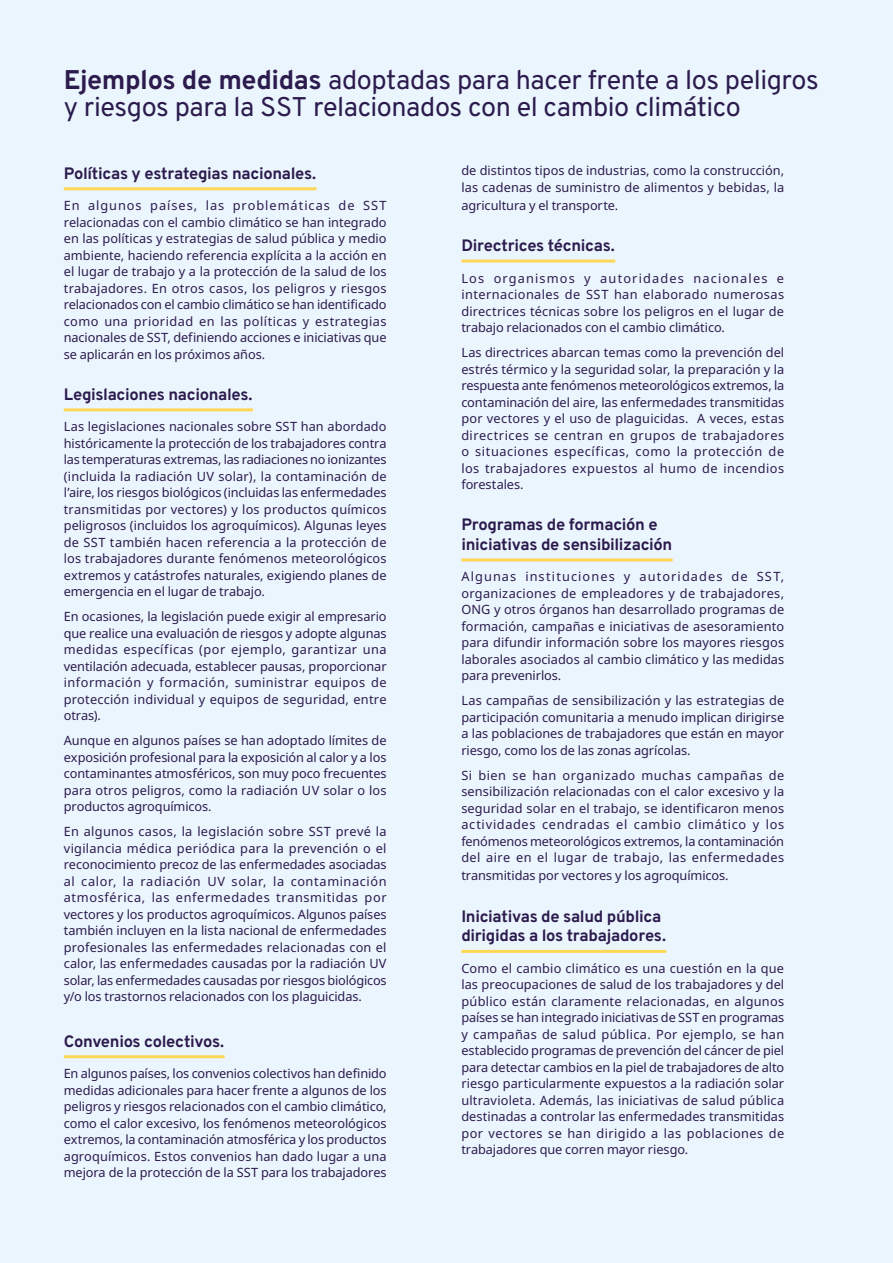
<style>
.page{position:relative;width:893px;height:1263px;background:#ebf5fd}
.page>*{position:absolute;margin:0;border:0;box-sizing:border-box;transform-origin:0 0}
.t1{font:27px/27px "Overpass";letter-spacing:-.015em;color:#2c1b4d}
.t2{font:700 16.5px/19.8px "Overpass";letter-spacing:-.02em;color:#2c1b4d}
.t3{font:12.75px/16.5px "Noto Sans";letter-spacing:-.005em;color:#2c1b4d;text-align:justify}
.s1{font-weight:700}
</style>
<div class="page">
<hr style="left:64px;top:187px;width:253px;height:3px;background:#ffd757">
<hr style="left:64px;top:408px;width:189px;height:3px;background:#ffd757">
<hr style="left:64px;top:1055px;width:161px;height:3px;background:#ffd757">
<hr style="left:461px;top:260px;width:154px;height:3px;background:#ffd757">
<hr style="left:461px;top:558px;width:212px;height:3px;background:#ffd757">
<hr style="left:461px;top:950px;width:205px;height:3px;background:#ffd757">
<h1 class="t1" style="left:64px;top:65px;width:756px"><span class="s1">Ejemplos de medidas</span> adoptadas para hacer frente a los peligros y riesgos para la SST relacionados con el cambio climático</h1>
<p class="t2" style="left:64px;top:163px;width:254px">Políticas y estrategias nacionales.</p>
<p class="t3" style="left:64px;top:198px;width:324px">En algunos países, las problemáticas de SST relacionadas con el cambio climático se han integrado en las políticas y estrategias de salud pública y medio ambiente, haciendo referencia explícita a la acción en el lugar de trabajo y a la protección de la salud de los trabajadores. En otros casos, los peligros y riesgos relacionados con el cambio climático se han identificado como una prioridad en las políticas y estrategias nacionales de SST, definiendo acciones e iniciativas que se aplicarán en los próximos años.</p>
<p class="t2" style="left:64px;top:384px;width:190px">Legislaciones nacionales.</p>
<p class="t3" style="left:64px;top:419px;width:324px">Las legislaciones nacionales sobre SST han abordado históricamente la protección de los trabajadores contra las temperaturas extremas, las radiaciones no ionizantes (incluida la radiación UV solar), la contaminación de l’aire, los riesgos biológicos (incluidas las enfermedades transmitidas por vectores) y los productos químicos peligrosos (incluidos los agroquímicos). Algunas leyes de SST también hacen referencia a la protección de los trabajadores durante fenómenos meteorológicos extremos y catástrofes naturales, exigiendo planes de emergencia en el lugar de trabajo.</p>
<p class="t3" style="left:64px;top:609px;width:324px">En ocasiones, la legislación puede exigir al empresario que realice una evaluación de riesgos y adopte algunas medidas específicas (por ejemplo, garantizar una ventilación adecuada, establecer pausas, proporcionar información y formación, suministrar equipos de protección individual y equipos de seguridad, entre otras).</p>
<p class="t3" style="left:64px;top:733px;width:324px">Aunque en algunos países se han adoptado límites de exposición profesional para la exposición al calor y a los contaminantes atmosféricos, son muy poco frecuentes para otros peligros, como la radiación UV solar o los productos agroquímicos.</p>
<p class="t3" style="left:64px;top:824px;width:324px">En algunos casos, la legislación sobre SST prevé la vigilancia médica periódica para la prevención o el reconocimiento precoz de las enfermedades asociadas al calor, la radiación UV solar, la contaminación atmosférica, las enfermedades transmitidas por vectores y los productos agroquímicos. Algunos países también incluyen en la lista nacional de enfermedades profesionales las enfermedades relacionadas con el calor, las enfermedades causadas por la radiación UV solar, las enfermedades causadas por riesgos biológicos y/o los trastornos relacionados con los plaguicidas.</p>
<p class="t2" style="left:64px;top:1030px;width:162px">Convenios colectivos.</p>
<p class="t3" style="left:64px;top:1066px;width:324px">En algunos países, los convenios colectivos han definido medidas adicionales para hacer frente a algunos de los peligros y riesgos relacionados con el cambio climático, como el calor excesivo, los fenómenos meteorológicos extremos, la contaminación atmosférica y los productos agroquímicos. Estos convenios han dado lugar a una mejora de la protección de la SST para los trabajadores</p>
<p class="t3" style="left:461px;top:163px;width:324px">de distintos tipos de industrias, como la construcción, las cadenas de suministro de alimentos y bebidas, la</p>
<p class="t3" style="left:461px;top:197px;width:158px">agricultura y el transporte.</p>
<p class="t2" style="left:461px;top:235px;width:155px">Directrices técnicas.</p>
<p class="t3" style="left:461px;top:270px;width:324px">Los organismos y autoridades nacionales e internacionales de SST han elaborado numerosas directrices técnicas sobre los peligros en el lugar de trabajo relacionados con el cambio climático.</p>
<p class="t3" style="left:461px;top:344px;width:324px">Las directrices abarcan temas como la prevención del estrés térmico y la seguridad solar, la preparación y la respuesta ante fenómenos meteorológicos extremos, la contaminación del aire, las enfermedades transmitidas por vectores y el uso de plaguicidas. A veces, estas directrices se centran en grupos de trabajadores o situaciones específicas, como la protección de los trabajadores expuestos al humo de incendios forestales.</p>
<p class="t2" style="left:461px;top:514px;width:212px">Programas de formación e iniciativas de sensibilización</p>
<p class="t3" style="left:461px;top:569px;width:324px">Algunas instituciones y autoridades de SST, organizaciones de empleadores y de trabajadores, ONG y otros órganos han desarrollado programas de formación, campañas e iniciativas de asesoramiento para difundir información sobre los mayores riesgos laborales asociados al cambio climático y las medidas para prevenirlos.</p>
<p class="t3" style="left:461px;top:693px;width:324px">Las campañas de sensibilización y las estrategias de participación comunitaria a menudo implican dirigirse a las poblaciones de trabajadores que están en mayor riesgo, como los de las zonas agrícolas.</p>
<p class="t3" style="left:461px;top:767px;width:324px">Si bien se han organizado muchas campañas de sensibilización relacionadas con el calor excesivo y la seguridad solar en el trabajo, se identificaron menos actividades cendradas el cambio climático y los fenómenos meteorológicos extremos, la contaminación del aire en el lugar de trabajo, las enfermedades</p>
<p class="t3" style="left:461px;top:868px;width:269px">transmitidas por vectores y los agroquímicos.</p>
<p class="t2" style="left:461px;top:905px;width:206px">Iniciativas de salud pública dirigidas a los trabajadores.</p>
<p class="t3" style="left:461px;top:960px;width:324px">Como el cambio climático es una cuestión en la que las preocupaciones de salud de los trabajadores y del público están claramente relacionadas, en algunos países se han integrado iniciativas de SST en programas y campañas de salud pública. Por ejemplo, se han establecido programas de prevención del cáncer de piel para detectar cambios en la piel de trabajadores de alto riesgo particularmente expuestos a la radiación solar ultravioleta. Además, las iniciativas de salud pública destinadas a controlar las enfermedades transmitidas por vectores se han dirigido a las poblaciones de trabajadores que corren mayor riesgo.</p>
</div>
